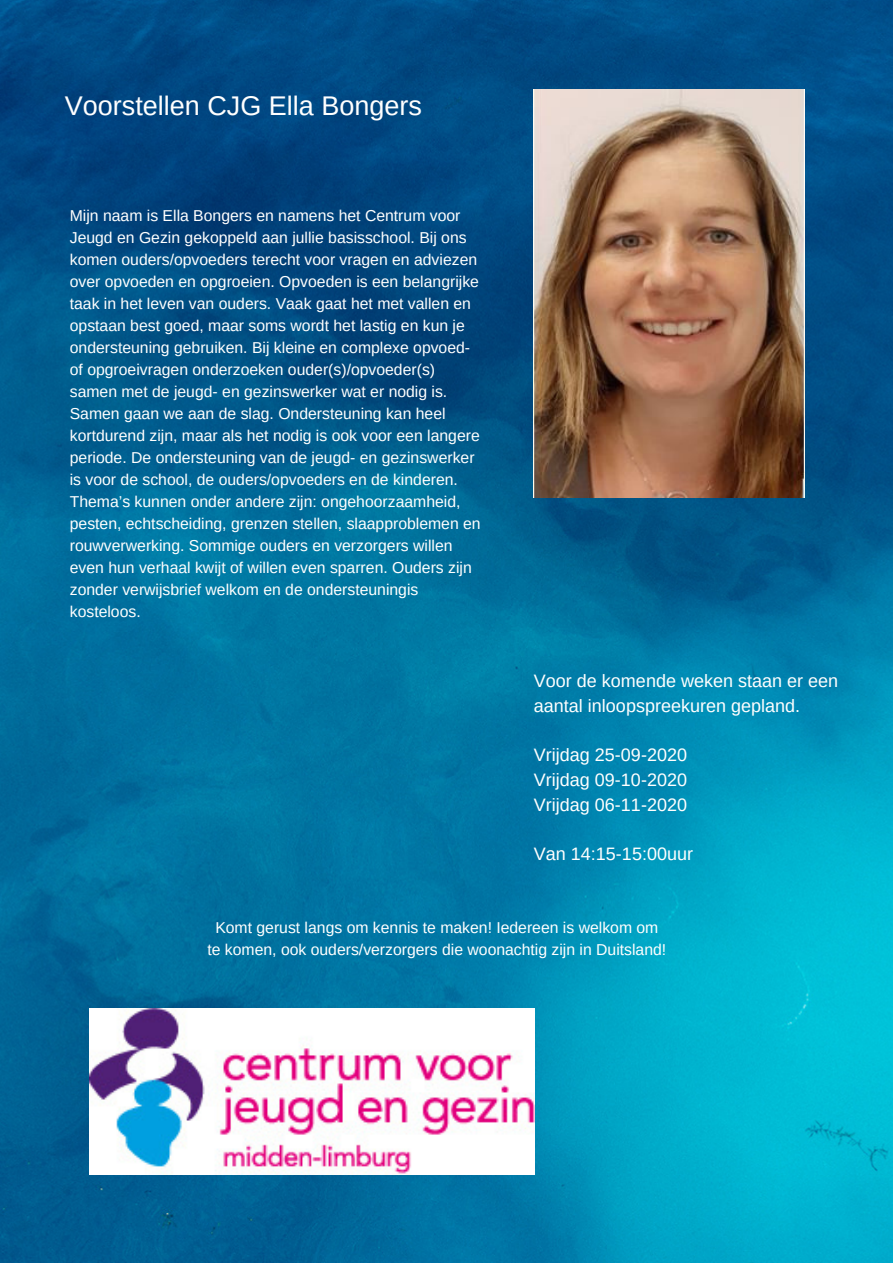
<style>
.page{position:relative;width:893px;height:1263px;background:#fff}
.page>*{position:absolute;margin:0;border:0;box-sizing:border-box;transform-origin:0 0}
.t1{font:27px "Arimo";color:#fff}
.t2{font:18px/24.8px "Arimo";color:#fff}
.t3{font:15.75px/22px "Arimo";color:#fff}
</style>
<div class="page">
<img style="left:0;top:0;width:893px;height:1263px">
<img style="left:89px;top:1008px;width:445px;height:166px">
<img style="left:534px;top:89px;width:270px;height:408px">
<h1 class="t1" style="left:65px;top:90px;width:359px">Voorstellen CJG Ella Bongers</h1>
<p class="t3" style="left:70px;top:205px;width:412px">Mijn naam is Ella Bongers en namens het Centrum voor Jeugd en Gezin gekoppeld aan jullie basisschool. Bij ons komen ouders/opvoeders terecht voor vragen en adviezen over opvoeden en opgroeien. Opvoeden is een belangrijke taak in het leven van ouders. Vaak gaat het met vallen en opstaan best goed, maar soms wordt het lastig en kun je ondersteuning gebruiken. Bij kleine en complexe opvoed&shy;of opgroeivragen onderzoeken ouder(s)/opvoeder(s) samen met de jeugd- en gezinswerker wat er nodig is.<br>Samen gaan we aan de slag. Ondersteuning kan heel kortdurend zijn, maar als het nodig is ook voor een langere periode. De ondersteuning van de jeugd- en gezinswerker is voor de school, de ouders/opvoeders en de kinderen.<br>Thema’s kunnen onder andere zijn: ongehoorzaamheid, pesten, echtscheiding, grenzen stellen, slaapproblemen en rouwverwerking. Sommige ouders en verzorgers willen even hun verhaal kwijt of willen even sparren. Ouders zijn zonder verwijsbrief welkom en de ondersteuningis kosteloos.</p>
<p class="t2" style="left:534px;top:668px;width:306px">Voor de komende weken staan er een aantal inloopspreekuren gepland.</p>
<p class="t2" style="left:534px;top:742px;width:155px;text-align:justify">Vrijdag 25-09-2020<br>Vrijdag 09-10-2020<br>Vrijdag 06-11-2020</p>
<p class="t2" style="left:534px;top:842px;width:161px">Van 14:15-15:00uur</p>
<p class="t3" style="left:207px;top:917px;width:460px;text-align:center">Komt gerust langs om kennis te maken! Iedereen is welkom om te komen, ook ouders/verzorgers die woonachtig zijn in Duitsland!</p>
</div>
